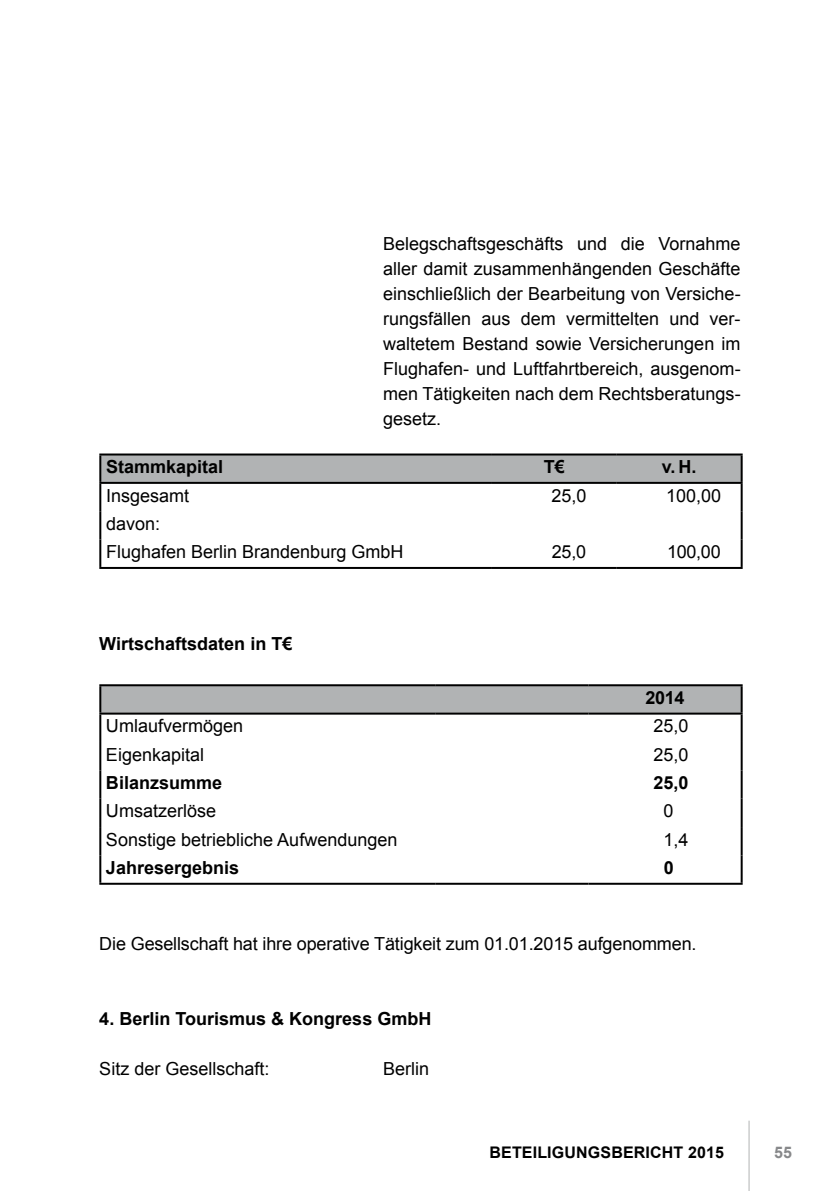
<style>
.page{position:relative;width:840px;height:1191px;background:#fff}
.page>*{position:absolute;margin:0;border:0;box-sizing:border-box;transform-origin:0 0}
.t1{font:18px/25px "Arial";color:#000;text-align:justify}
.t2{font:700 18px "Arial";color:#000}
.t3{font:700 16px "Arial";letter-spacing:.01em;color:#000}
.t4{font:700 16px "Arial";color:#87888a}
</style>
<div class="page">
<hr style="left:748px;top:1120px;width:1px;height:71px;background:#b1b3b4">
<svg style="left:101px;top:455px;width:639px;height:27px;background:#acaeaf"></svg>
<hr style="left:99px;top:455px;width:2px;height:27px;background:#000">
<hr style="left:99px;top:453px;width:392px;height:2px;background:#000">
<hr style="left:491px;top:453px;width:125px;height:2px;background:#000">
<hr style="left:616px;top:453px;width:126px;height:2px;background:#000">
<hr style="left:740px;top:455px;width:2px;height:27px;background:#000">
<hr style="left:99px;top:484px;width:2px;height:27px;background:#000">
<hr style="left:740px;top:484px;width:2px;height:27px;background:#000">
<hr style="left:99px;top:511px;width:2px;height:28px;background:#000">
<hr style="left:740px;top:511px;width:2px;height:28px;background:#000">
<hr style="left:99px;top:539px;width:2px;height:28px;background:#000">
<hr style="left:99px;top:567px;width:392px;height:2px;background:#000">
<hr style="left:491px;top:567px;width:125px;height:2px;background:#000">
<hr style="left:616px;top:567px;width:126px;height:2px;background:#000">
<hr style="left:740px;top:539px;width:2px;height:28px;background:#000">
<hr style="left:99px;top:482px;width:392px;height:2px;background:#000">
<hr style="left:491px;top:482px;width:125px;height:2px;background:#000">
<hr style="left:616px;top:482px;width:126px;height:2px;background:#000">
<div style="left:101px;top:686px;width:639px;height:26px;background:#b1b3b4"></div>
<hr style="left:99px;top:686px;width:2px;height:26px;background:#000">
<hr style="left:99px;top:684px;width:336px;height:2px;background:#000">
<hr style="left:435px;top:684px;width:153px;height:2px;background:#000">
<hr style="left:588px;top:684px;width:154px;height:2px;background:#000">
<hr style="left:740px;top:686px;width:2px;height:26px;background:#000">
<hr style="left:99px;top:714px;width:2px;height:28px;background:#000">
<hr style="left:740px;top:714px;width:2px;height:28px;background:#000">
<hr style="left:99px;top:742px;width:2px;height:28px;background:#000">
<hr style="left:740px;top:742px;width:2px;height:28px;background:#000">
<hr style="left:99px;top:770px;width:2px;height:28px;background:#000">
<hr style="left:740px;top:770px;width:2px;height:28px;background:#000">
<hr style="left:99px;top:798px;width:2px;height:29px;background:#000">
<hr style="left:740px;top:798px;width:2px;height:29px;background:#000">
<hr style="left:99px;top:827px;width:2px;height:28px;background:#000">
<hr style="left:740px;top:827px;width:2px;height:28px;background:#000">
<hr style="left:99px;top:855px;width:2px;height:27px;background:#000">
<hr style="left:99px;top:882px;width:336px;height:2px;background:#000">
<hr style="left:435px;top:882px;width:153px;height:2px;background:#000">
<hr style="left:588px;top:882px;width:154px;height:2px;background:#000">
<hr style="left:740px;top:855px;width:2px;height:27px;background:#000">
<hr style="left:99px;top:712px;width:336px;height:2px;background:#000">
<hr style="left:435px;top:712px;width:153px;height:2px;background:#000">
<hr style="left:588px;top:712px;width:154px;height:2px;background:#000">
<p class="t1" style="left:383px;top:231px;width:359px">Belegschaftsgeschäfts und die Vornahme aller damit zusammenhängenden Geschäfte einschließlich der Bearbeitung von Versiche&shy;rungsfällen aus dem vermittelten und ver&shy;waltetem Bestand sowie Versicherungen im Flughafen- und Luftfahrtbereich, ausgenom&shy;men Tätigkeiten nach dem Rechtsberatungs&shy;gesetz.</p>
<p class="t2" style="left:106px;top:455px;width:119px">Stammkapital</p>
<p class="t2" style="left:543px;top:455px;width:23px">T€</p>
<p class="t2" style="left:661px;top:455px;width:34px">v. H.</p>
<p class="t1" style="left:106px;top:483px;width:85px">Insgesamt</p>
<p class="t1" style="left:551px;top:483px;width:37px">25,0</p>
<p class="t1" style="left:665px;top:483px;width:57px">100,00</p>
<p class="t1" style="left:106px;top:509px;width:299px;line-height:28.4px">davon:<br>Flughafen Berlin Brandenburg GmbH</p>
<p class="t1" style="left:551px;top:540px;width:36px">25,0</p>
<p class="t1" style="left:666px;top:540px;width:55px">100,00</p>
<p class="t2" style="left:99px;top:632px;width:194px">Wirtschaftsdaten in T€</p>
<p class="t2" style="left:645px;top:685px;width:41px">2014</p>
<p class="t1" style="left:106px;top:714px;width:139px">Umlaufvermögen</p>
<p class="t1" style="left:653px;top:714px;width:37px">25,0</p>
<p class="t1" style="left:106px;top:742px;width:100px">Eigenkapital</p>
<p class="t1" style="left:653px;top:742px;width:37px">25,0</p>
<p class="t2" style="left:106px;top:771px;width:118px">Bilanzsumme</p>
<p class="t2" style="left:653px;top:771px;width:37px">25,0</p>
<p class="t1" style="left:106px;top:799px;width:112px">Umsatzerlöse</p>
<p class="t1" style="left:663px;top:799px;width:12px">0</p>
<p class="t1" style="left:106px;top:827px;width:293px">Sonstige betriebliche Aufwendungen</p>
<p class="t1" style="left:663px;top:827px;width:27px">1,4</p>
<p class="t2" style="left:106px;top:856px;width:135px">Jahresergebnis</p>
<p class="t2" style="left:663px;top:856px;width:12px">0</p>
<p class="t1" style="left:99px;top:931px;width:598px">Die Gesellschaft hat ihre operative Tätigkeit zum 01.01.2015 aufgenommen.</p>
<p class="t2" style="left:99px;top:1007px;width:333px">4. Berlin Tourismus &amp; Kongress GmbH</p>
<p class="t1" style="left:99px;top:1056px;width:172px">Sitz der Gesellschaft:</p>
<p class="t1" style="left:383px;top:1056px;width:48px">Berlin</p>
<p class="t3" style="left:489px;top:1141px;width:236px">BETEILIGUNGSBERICHT 2015</p>
<p class="t4" style="left:773px;top:1141px;width:19px">55</p>
</div>
